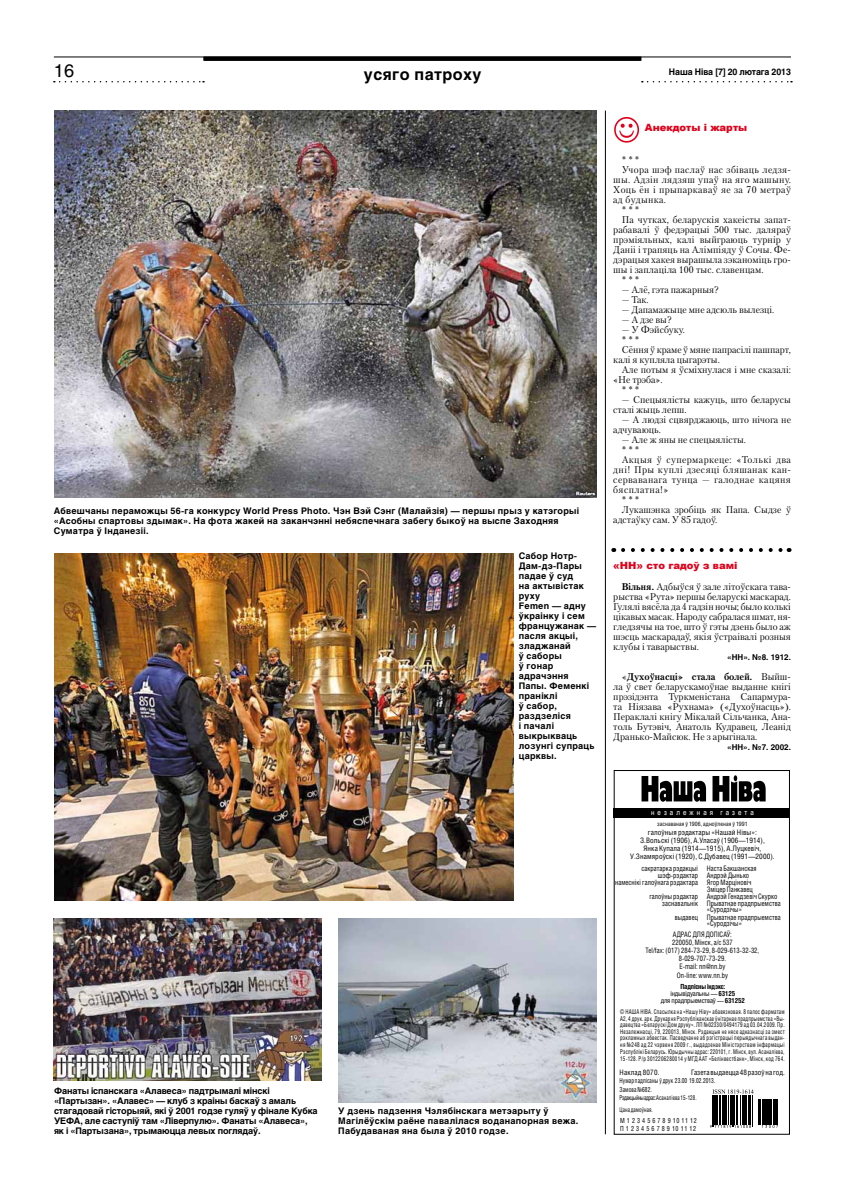
<style>
.page{position:relative;width:842px;height:1191px;background:#fff}
.page>*{position:absolute;margin:0;border:0;box-sizing:border-box;transform-origin:0 0}
.t1{font:18px "Helios C";color:#000}
.t2{font:700 16px "Helios C";letter-spacing:.03em;color:#000}
.t3{font:900 10px "Arial";color:#e2001a}
.t4{font:9.7px/10px "Petersburg C";color:#000;text-align:justify}
.t5{font:9.7px "Petersburg C";letter-spacing:.04em;color:#000}
.t6{font:9.7px "Petersburg C";letter-spacing:.03em;color:#000}
.t7{font:700 9px/10px "Helios C";letter-spacing:.03em;color:#000}
.t8{font:700 9px/10px "Helios C";letter-spacing:-.01em;color:#000}
.t9{font:700 8px "Helios C";color:#000}
.t10{font:7.5px/8.3px "Helios Cond C";letter-spacing:.01em;color:#000;text-align:center;scale:.9 1}
.t11{font:7.5px/8px "Helios Cond C";letter-spacing:.01em;color:#000;text-align:center}
.t12{font:7.5px "Arial Narrow";letter-spacing:.41em;color:#fff}
.t13{font:7px/7px "Helios Cond C";letter-spacing:-.025em;color:#000;text-align:center}
.t14{font:7px/9.1px "Helios Cond C";letter-spacing:.01em;color:#000;scale:.8 1}
.t15{font:7px/8.4px "Helios Cond C";letter-spacing:.095em;color:#000;scale:.9 1}
.t16{font:6.6px/6.7px "Helios Cond C";letter-spacing:.045em;color:#000;text-align:justify;scale:.8 1}
.t17{font:6.6px/12.3px "Helios Cond C";letter-spacing:.01em;color:#000;scale:.8 1}
.t18{font:6px "Helios Cond C";letter-spacing:.01em;color:#000}
.s1{font-weight:700}
.s2{font-size:6.7px}
</style>
<div class="page">
<svg style="left:54px;top:81px;width:150px;height:1px"></svg>
<svg style="left:642px;top:81px;width:150px;height:1px"></svg>
<hr style="left:54px;top:57px;width:737px;height:1px;background:#000">
<svg style="left:204px;top:58px;width:437px;height:3px"></svg>
<div style="left:614px;top:770px;width:176px;height:364px;border:1px solid #000"></div>
<div style="left:613px;top:808px;width:176px;height:10px;background:#000"></div>
<svg style="left:641px;top:776px;width:65px;height:25px"></svg>
<svg style="left:712px;top:775px;width:54px;height:26px"></svg>
<svg style="left:710px;top:1127px;width:67px;height:1px"></svg>
<svg style="left:710px;top:1089px;width:68px;height:38px"></svg>
<hr style="left:605px;top:111px;width:1px;height:1023px;background:#000">
<svg style="left:614px;top:117px;width:25px;height:26px"></svg>
<svg style="left:623px;top:548px;width:167px;height:4px"></svg>
<img style="left:338px;top:918px;width:258px;height:184px">
<img style="left:54px;top:918px;width:267px;height:162px">
<img style="left:54px;top:111px;width:542px;height:386px">
<img style="left:54px;top:553px;width:459px;height:347px">
<h1 class="t1" style="left:54px;top:60px;width:22px">16</h1>
<p class="t8" style="left:669px;top:67px;width:123px">Наша Ніва [7] 20 лютага 2013</p>
<h2 class="t2" style="left:364px;top:65px;width:119px">усяго патроху</h2>
<p class="t7" style="left:54px;top:505px;width:527px">Абвешчаны пераможцы 56-га конкурсу World Press Photo. Чэн Вэй Сэнг (Малайзія) — першы прыз у катэгорыі «Асобны спартовы здымак». На фота жакей на заканчэнні небяспечнага забегу быкоў на выспе Заходняя<br>Суматра ў Інданезіі.</p>
<p class="t7" style="left:519px;top:550px;width:79px">Сабор Нотр-<br>Дам-дэ-Пары падае ў суд<br>на актывістак руху<br>Femen — адну ўкраінку і сем францужанак — пасля акцыі, зладжанай<br>ў саборы<br>ў гонар адрачэння<br>Папы. Феменкі праніклі<br>ў сабор, раздзеліся<br>і пачалі выкрыкваць лозунгі супраць царквы.</p>
<p class="t3" style="left:645px;top:120px;width:104px">Анекдоты і жарты</p>
<p class="t4" style="left:622px;top:154px;width:19px">* * *</p>
<p class="t6" style="left:622px;top:164px;width:171px">Учора шэф паслаў нас збіваць ледзя-</p>
<p class="t6" style="left:613px;top:174px;width:179px">шы. Адзін лядзяш упаў на яго машыну.</p>
<p class="t6" style="left:613px;top:184px;width:179px">Хоць ён і прыпаркаваў яе за 70 метраў</p>
<p class="t6" style="left:613px;top:194px;width:54px">ад будынка.</p>
<p class="t4" style="left:622px;top:204px;width:19px">* * *</p>
<p class="t4" style="left:622px;top:214px;width:171px">Па чутках, беларускія хакеісты запат-</p>
<p class="t4" style="left:613px;top:224px;width:179px">рабавалі ў федэрацыі 500 тыс. даляраў</p>
<p class="t4" style="left:613px;top:234px;width:179px">прэміяльных, калі выйграюць турнір у</p>
<p class="t4" style="left:613px;top:244px;width:179px">Даніі і трапяць на Алімпіяду ў Сочы. Фе-</p>
<p class="t4" style="left:613px;top:254px;width:179px">дэрацыя хакея вырашыла зэканоміць гро-</p>
<p class="t4" style="left:613px;top:264px;width:152px">шы і заплаціла 100 тыс. славенцам.</p>
<p class="t4" style="left:622px;top:274px;width:19px">* * *</p>
<p class="t4" style="left:622px;top:284px;width:99px">— Алё, гэта пажарныя?</p>
<p class="t4" style="left:622px;top:294px;width:28px">— Так.</p>
<p class="t4" style="left:622px;top:304px;width:154px">— Дапамажыце мне адсюль вылезці.</p>
<p class="t4" style="left:622px;top:314px;width:51px">— А дзе вы?</p>
<p class="t4" style="left:622px;top:324px;width:65px">— У Фэйсбуку.</p>
<p class="t4" style="left:622px;top:334px;width:19px">* * *</p>
<p class="t4" style="left:622px;top:344px;width:171px">Сёння ў краме ў мяне папрасілі пашпарт,</p>
<p class="t4" style="left:613px;top:354px;width:108px">калі я купляла цыгарэты.</p>
<p class="t4" style="left:622px;top:364px;width:171px">Але потым я ўсміхнулася і мне сказалі:</p>
<p class="t4" style="left:613px;top:374px;width:51px">«Не трэба».</p>
<p class="t4" style="left:622px;top:384px;width:19px">* * *</p>
<p class="t4" style="left:613px;top:394px;width:179px;text-indent:9px">— Спецыялісты кажуць, што беларусы сталі жыць лепш.</p>
<p class="t4" style="left:613px;top:414px;width:179px;text-indent:9px">— А людзі сцвярджаюць, што нічога не адчуваюць.</p>
<p class="t4" style="left:622px;top:434px;width:126px">— Але ж яны не спецыялісты.</p>
<p class="t4" style="left:622px;top:444px;width:19px">* * *</p>
<p class="t5" style="left:622px;top:454px;width:171px">Акцыя ў супермаркеце: «Толькі два</p>
<p class="t5" style="left:613px;top:464px;width:179px">дні! Пры куплі дзесяці бляшанак кан-</p>
<p class="t5" style="left:613px;top:474px;width:179px">серваванага тунца — галоднае кацяня</p>
<p class="t5" style="left:613px;top:484px;width:57px">бясплатна!»</p>
<p class="t4" style="left:622px;top:494px;width:19px">* * *</p>
<p class="t4" style="left:622px;top:504px;width:171px">Лукашэнка зробіць як Папа. Сыдзе ў</p>
<p class="t4" style="left:613px;top:514px;width:105px">адстаўку сам. У 85 гадоў.</p>
<p class="t3" style="left:613px;top:558px;width:126px">«НН » сто гадоў з вамі</p>
<p class="t4" style="left:613px;top:581px;width:179px;text-indent:9px"><span class="s1">Вільня.</span> Адбыўся ў зале літоўскага тава&shy;рыства «Рута» першы беларускі маскарад.<br>Гулялі вясёла да 4 гадзін ночы; было колькі цікавых масак. Народу сабралася шмат, ня&shy;гледзячы на тое, што ў гэты дзень было аж шэсць маскарадаў, якія ўстраівалі розныя клубы і таварыствы.</p>
<p class="t9" style="left:727px;top:652px;width:65px">«НН». №8. 1912.</p>
<p class="t4" style="left:613px;top:671px;width:179px;text-indent:9px">«<span class="s1">Духоўнасці» стала болей.</span> Выйш&shy;ла ў свет беларускамоўнае выданне кнігі прэзідэнта Туркменістана Сапармура&shy;та Ніязава «Рухнама» («Духоўнасць»).<br>Пераклалі кнігу Мікалай Сільчанка, Ана&shy;толь Бутэвіч, Анатоль Кудравец, Леанід Дранько-Майсюк. Не з арыгінала.</p>
<p class="t9" style="left:727px;top:742px;width:65px">«НН». №7. 2002.</p>
<p class="t8" style="left:54px;top:1086px;width:265px">Фанаты іспанскага «Алавеса» падтрымалі мінскі «Партызан». «Алавес» — клуб з краіны баскаў з амаль стагадовай гісторыяй, які ў 2001 годзе гуляў у фінале Кубка УЕФА, але саступіў там «Ліверпулю». Фанаты «Алавеса», як і «Партызана», трымаюцца левых поглядаў.</p>
<p class="t7" style="left:338px;top:1105px;width:241px">У дзень падзення Чэлябінскага метэарыту ў<br>Магілёўскім раёне павалілася воданапорная вежа.<br>Пабудаваная яна была ў 2010 годзе.</p>
<p class="t12" style="left:651px;top:807px;width:104px">незалежная газета</p>
<p class="t18" style="left:657px;top:820px;width:92px">заснаваная ў 1906, адноўленая ў 1991</p>
<p class="t11" style="left:630px;top:828px;width:146px">галоўныя рэдактары «Нашай Нівы»:<br>З.Вольскі (1906), А.Уласаў (1906—1914),<br>Янка Купала (1914—1915), А.Луцкевіч, У.Знамяроўскі (1920), С.Дубавец (1991—2000).</p>
<p class="t10" style="left:641px;top:863px;width:129px">сакратарка рэдакцыі Наста Бакшанская</p>
<p class="t10" style="left:658px;top:870px;width:103px">шэф-рэдактар Андрэй Дынько</p>
<p class="t10" style="left:615px;top:877px;width:153px">намеснікі галоўнага рэдактара Ягор Марціновіч</p>
<p class="t10" style="left:707px;top:885px;width:53px">Зміцер Панкавец</p>
<p class="t10" style="left:649px;top:892px;width:144px">галоўны рэдактар Андрэй Генадзевіч Скурко</p>
<p class="t10" style="left:662px;top:899px;width:133px">заснавальнік Прыватнае прадпрыемства</p>
<p class="t10" style="left:707px;top:905px;width:41px">«Суродзічы»</p>
<p class="t10" style="left:675px;top:912px;width:119px">выдавец Прыватнае прадпрыемства</p>
<p class="t10" style="left:707px;top:919px;width:41px">«Суродзічы»</p>
<p class="t10" style="left:646px;top:929px;width:128px">АДРАС ДЛЯ ДОПІСАЎ:<br>220050, Мінск, а/с 537<br>Tel/fax: (017) 284-73-29, 8-029-613-32-32,<br>8-029-707-73-29.<br>E-mail: nn@nn.by<br>On-line: www.nn.by</p>
<p class="t13" style="left:661px;top:983px;width:86px"><span class="s1">Падпісны індэкс: </span>індывідуальны — <span class="s1">63125<br></span>для прадпрыемстваў — <span class="s1">631252</span></p>
<p class="t16" style="left:620px;top:1008px;width:207px">© НАША НIВА. Спасылка на «Нашу Нiву» абавязковая. 8 палос фарматам А2, 4 друк. арк. Друкарня Рэспубліканскае ўнітарнае прадпрыемства «Вы&shy;давецтва «Беларускi Дом друку». ЛП №02330/0494179 ад 03.04.2009. Пр.<br>Незалежнасці, 79, 220013, Мінск. Рэдакцыя не нясе адказнасці за змест рэкламных абвестак. Пасведчанне аб рэгiстрацыi перыядычнага выдан&shy;ня №248 ад 22 чэрвеня 2009 г., выдадзенае Міністэрствам інфармацыі Рэспублікі Беларусь. Юрыдычны адрас: 220101, г. Мінск, вул. Асаналіева, 15-128. Р/р 3012206280014 у МГД ААТ «Белінвестбанк», Мінск, код 764.</p>
<p class="t11" style="left:620px;top:1068px;width:41px">Наклад 8070.</p>
<p class="t11" style="left:691px;top:1068px;width:95px">Газета выдаецца 48 разоў на год.</p>
<p class="t14" style="left:620px;top:1076px;width:121px">Нумар падпiсаны ў друк 23.00 19.02.2013.<br>Замова №682.</p>
<p class="t17" style="left:620px;top:1091px;width:98px"><span class="s2">Рэдакцыйны адрас:</span> Асаналіева 15-128.<br>Цана дамоўная.</p>
<p class="t15" style="left:620px;top:1116px;width:87px">М 1 2 3 4 5 6 7 8 9 10 11 12<br>П 1 2 3 4 5 6 7 8 9 10 11 12</p>
</div>
